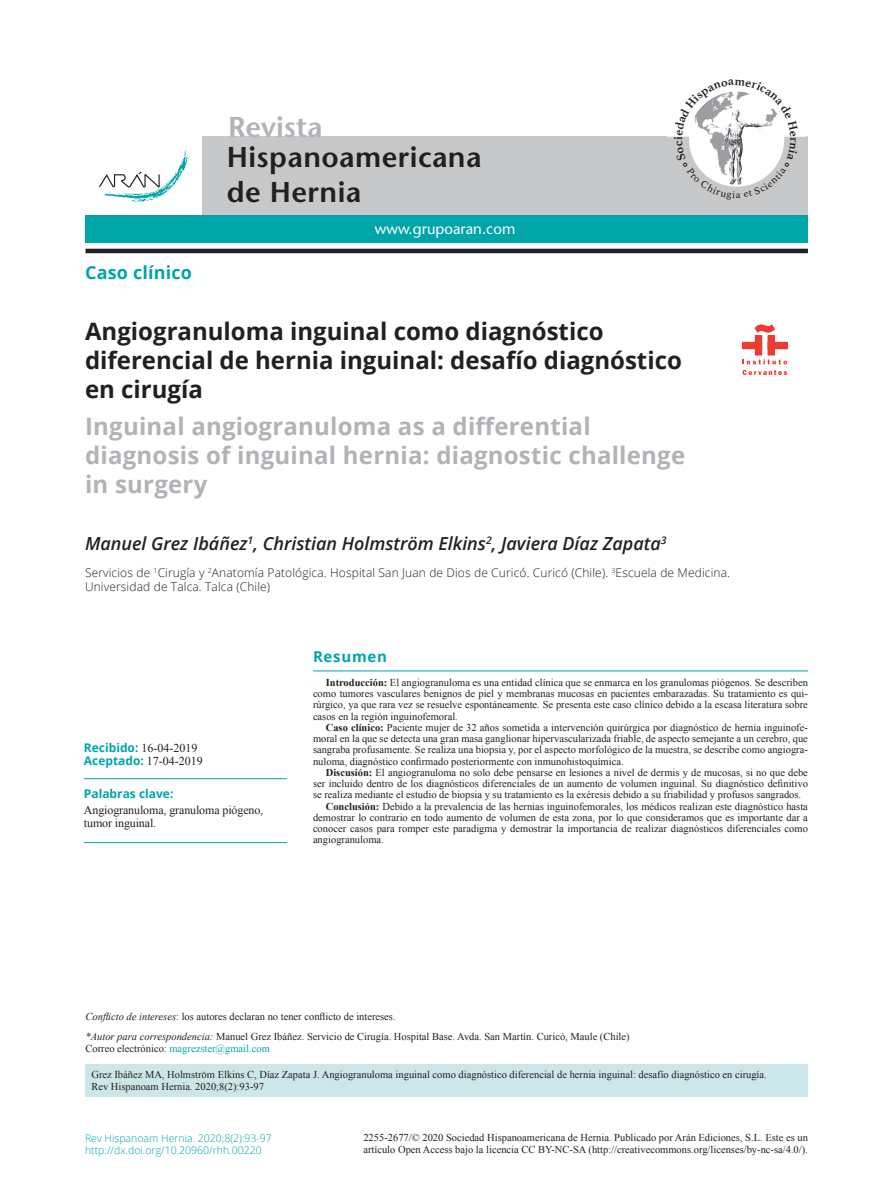
<style>
.page{position:relative;width:893px;height:1191px;background:#fff}
.page>*{position:absolute;margin:0;border:0;box-sizing:border-box;transform-origin:0 0}
.t1{font:600 28.65px/34.3px "Stone Sans Std";letter-spacing:.015em;color:#231f20}
.t2{font:600 28.65px "Stone Sans Std";color:#b2b3b7}
.t3{font:700 24px/28.8px "Open Sans";color:#231f20}
.t4{font:700 24px/28.8px "Open Sans";letter-spacing:.01em;color:#b2b3b7}
.t5{font:italic 600 18px "Open Sans";color:#231f20}
.t6{font:700 18px "Open Sans";letter-spacing:.01em;color:#00a5aa}
.t7{font:500 15px "Stone Sans Std";color:#fff}
.t8{font:700 15px "Open Sans";letter-spacing:.05em;color:#00a5aa}
.t9{font:300 12px/14.4px "Open Sans";letter-spacing:.01em;color:#231f20}
.t10{font:12px/13.5px "Times New Roman";letter-spacing:-.01em;color:#231f20}
.t11{font:700 12px "Open Sans";color:#00a5aa}
.t12{font:10.5px/11.2px "Times New Roman";color:#231f20}
.t13{font:300 10.5px/12.6px "Open Sans";color:#00a5aa}
.s1{font-family:"Open Sans";font-weight:700;color:#00a5aa}
.s2{font-weight:700}
.s3{font-style:italic}
.s4{color:#00a5aa}
</style>
<div class="page">
<hr style="left:313px;top:670px;width:495px;height:1px;background:#00a5aa">
<hr style="left:84px;top:778px;width:203px;height:1px;background:#00a5aa">
<hr style="left:84px;top:842px;width:203px;height:1px;background:#00a5aa">
<div style="left:202px;top:137px;width:606px;height:78px;background:#c7c8ca"></div>
<div style="left:86px;top:215px;width:722px;height:27px;background:#00a5aa"></div>
<svg style="left:99px;top:150px;width:89px;height:52px"></svg>
<hr style="left:86px;top:249px;width:722px;height:4px;background:#231f20">
<div style="left:742px;top:342px;width:20px;height:7px;background:#ee3b32"></div>
<div style="left:768px;top:342px;width:19px;height:7px;background:#ee3b32"></div>
<div style="left:755px;top:336px;width:7px;height:19px;background:#ee3b32"></div>
<div style="left:768px;top:336px;width:6px;height:19px;background:#ee3b32"></div>
<svg style="left:755px;top:325px;width:19px;height:7px"></svg>
<svg style="left:742px;top:359px;width:45px;height:5px"></svg>
<svg style="left:742px;top:370px;width:45px;height:5px"></svg>
<div style="left:85px;top:1064px;width:723px;height:32px;background:#cce7e9"></div>
<svg style="left:674px;top:91px;width:124px;height:96px"></svg>
<h3 class="t6" style="left:85px;top:259px;width:109px">Caso clínico</h3>
<h1 class="t2" style="left:228px;top:110px;width:96px">Revista</h1>
<h1 class="t1" style="left:227px;top:140px;width:256px">Hispanoamericana de Hernia</h1>
<h3 class="t7" style="left:375px;top:220px;width:142px">www.grupoaran.com</h3>
<h2 class="t3" style="left:85px;top:316px;width:598px">Angiogranuloma inguinal como diagnóstico diferencial de hernia inguinal: desafío diagnóstico en cirugía</h2>
<h2 class="t4" style="left:85px;top:411px;width:602px">Inguinal angiogranuloma as a differential diagnosis of inguinal hernia: diagnostic challenge in surgery</h2>
<h3 class="t5" style="left:85px;top:531px;width:583px">Manuel Grez Ibáñez<sup>1</sup>, Christian Holmström Elkins<sup>2</sup>, Javiera Díaz Zapata<sup>3</sup></h3>
<p class="t9" style="left:85px;top:565px;width:646px">Servicios de <sup>1</sup>Cirugía y <sup>2</sup>Anatomía Patológica. Hospital San Juan de Dios de Curicó. Curicó (Chile). <sup>3</sup>Escuela de Medicina.<br>Universidad de Talca. Talca (Chile)</p>
<p class="t10" style="left:84px;top:741px;width:121px"><span class="s1">Recibido:</span> 16-04-2019<br><span class="s1">Aceptado:</span> 17-04-2019</p>
<p class="t11" style="left:84px;top:785px;width:91px">Palabras clave:</p>
<p class="t10" style="left:84px;top:803px;width:181px">Angiogranuloma, granuloma piógeno, tumor inguinal.</p>
<h3 class="t8" style="left:313px;top:646px;width:76px">Resumen</h3>
<p class="t12" style="left:313px;top:676px;width:496px;text-align:justify;text-indent:13px"><span class="s2">Introducción:</span> El angiogranuloma es una entidad clínica que se enmarca en los granulomas piógenos. Se describen como tumores vasculares benignos de piel y membranas mucosas en pacientes embarazadas. Su tratamiento es qui&shy;rúrgico, ya que rara vez se resuelve espontáneamente. Se presenta este caso clínico debido a la escasa literatura sobre casos en la región inguinofemoral.</p>
<p class="t12" style="left:313px;top:721px;width:496px;text-align:justify;text-indent:13px"><span class="s2">Caso clínico:</span> Paciente mujer de 32 años sometida a intervención quirúrgica por diagnóstico de hernia inguinofe&shy;moral en la que se detecta una gran masa ganglionar hipervascularizada friable, de aspecto semejante a un cerebro, que sangraba profusamente. Se realiza una biopsia y, por el aspecto morfológico de la muestra, se describe como angiogra&shy;nuloma, diagnóstico confirmado posteriormente con inmunohistoquímica.</p>
<p class="t12" style="left:326px;top:766px;width:484px"><span class="s2">Discusión:</span> El angiogranuloma no solo debe pensarse en lesiones a nivel de dermis y de mucosas, si no que debe</p>
<p class="t12" style="left:313px;top:778px;width:496px">ser incluido dentro de los diagnósticos diferenciales de un aumento de volumen inguinal. Su diagnóstico definitivo</p>
<p class="t12" style="left:313px;top:789px;width:490px">se realiza mediante el estudio de biopsia y su tratamiento es la exéresis debido a su friabilidad y profusos sangrados.</p>
<p class="t12" style="left:326px;top:800px;width:484px"><span class="s2">Conclusión:</span> Debido a la prevalencia de las hernias inguinofemorales, los médicos realizan este diagnóstico hasta</p>
<p class="t12" style="left:313px;top:811px;width:496px">demostrar lo contrario en todo aumento de volumen de esta zona, por lo que consideramos que es importante dar a</p>
<p class="t12" style="left:313px;top:823px;width:496px">conocer casos para romper este paradigma y demostrar la importancia de realizar diagnósticos diferenciales como</p>
<p class="t12" style="left:313px;top:834px;width:72px">angiogranuloma.</p>
<p class="t12" style="left:86px;top:1010px;width:312px"><span class="s3">Conflicto de intereses</span>: los autores declaran no tener conflicto de intereses.</p>
<p class="t12" style="left:86px;top:1031px;width:546px"><span class="s3">*Autor para correspondencia:</span> Manuel Grez Ibáñez. Servicio de Cirugía. Hospital Base. Avda. San Martín. Curicó, Maule (Chile)<br>Correo electrónico: <span class="s4">magrezster@gmail.com</span></p>
<p class="t12" style="left:91px;top:1068px;width:677px;line-height:12px">Grez Ibáñez MA, Holmström Elkins C, Díaz Zapata J. Angiogranuloma inguinal como diagnóstico diferencial de hernia inguinal: desafío diagnóstico en cirugía.<br>Rev Hispanoam Hernia. 2020;8(2):93-97</p>
<p class="t13" style="left:85px;top:1131px;width:188px">Rev Hispanoam Hernia. 2020;8(2):93-97 http://dx.doi.org/10.20960/rhh.00220</p>
<p class="t12" style="left:363px;top:1131px;width:446px;line-height:12px">2255-2677/© 2020 Sociedad Hispanoamericana de Hernia. Publicado por Arán Ediciones, S.L. Este es un artículo Open Access bajo la licencia CC BY-NC-SA (http://creativecommons.org/licenses/by-nc-sa/4.0/).</p>
</div>
